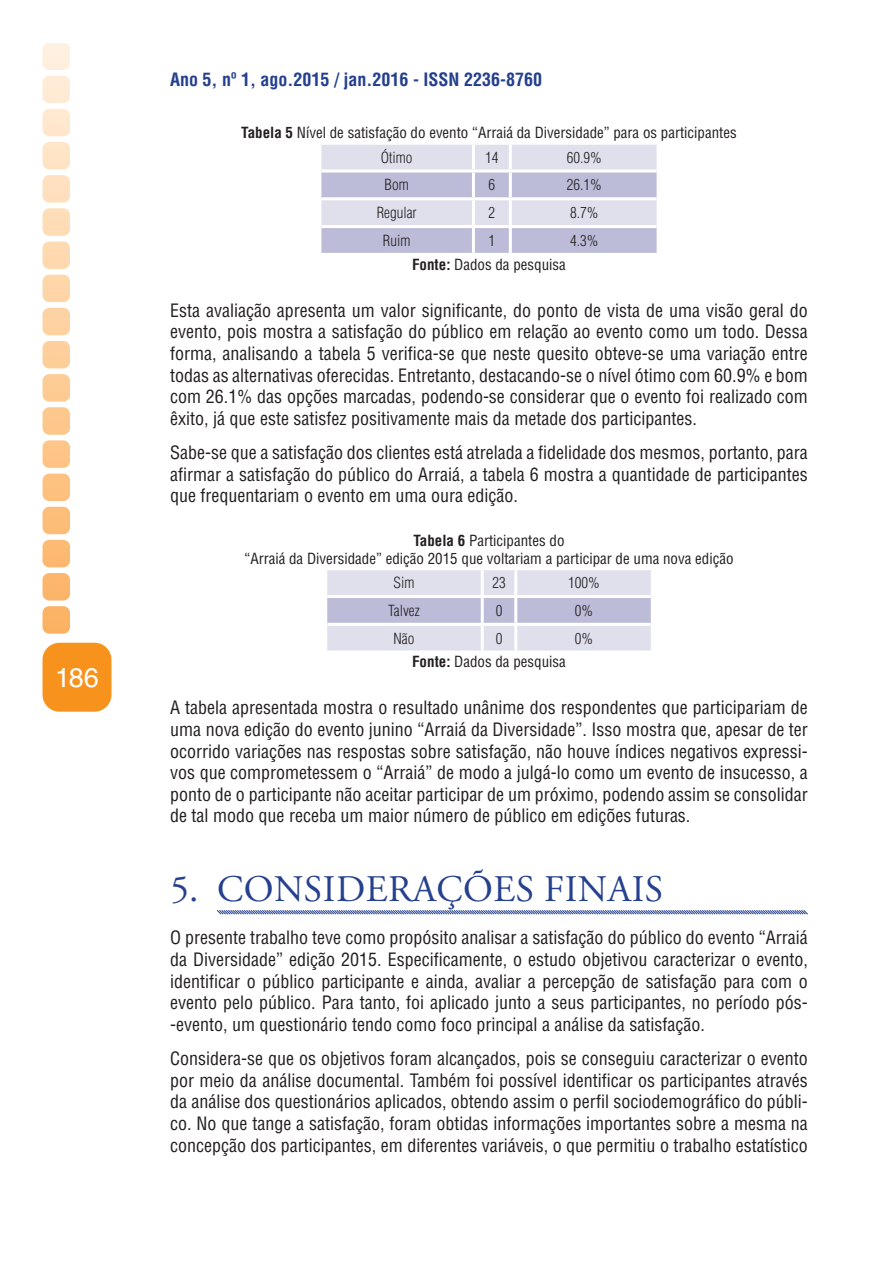
<style>
.page{position:relative;width:893px;height:1263px;background:#fff}
.page>*{position:absolute;margin:0;border:0;box-sizing:border-box;transform-origin:0 0}
.t1{font:37.5px "Adobe Garamond Pro";letter-spacing:.015em;color:#25408e}
.t2{font:27px "Helvetica LT Std";color:#fff}
.t3{font:condensed 18px/21.6px "Helvetica LT Std";color:#231f20;text-align:justify}
.t4{font:700 condensed 18px "Helvetica LT Std";color:#25408e}
.t5{font:condensed 15px/24.2px "Helvetica LT Std";color:#231f20}
.t6{font:300 condensed 15px "Helvetica LT Std";color:#231f20}
.s1{font-weight:700}
.s2{font-weight:300}
</style>
<div class="page">
<svg style="left:43px;top:44px;width:27px;height:590px"></svg>
<div style="left:43px;top:643px;width:68px;height:69px;background:#f7931d;border-radius:17px"></div>
<svg style="left:217px;top:910px;width:591px;height:5px;background:#95a2c7"></svg>
<svg style="left:321px;top:145px;width:336px;height:108px;background:#cecee3"></svg>
<hr style="left:472px;top:145px;width:3px;height:25px;background:#fff">
<hr style="left:509px;top:145px;width:3px;height:25px;background:#fff">
<hr style="left:472px;top:173px;width:3px;height:24px;background:#fff">
<hr style="left:509px;top:173px;width:3px;height:24px;background:#fff">
<hr style="left:472px;top:200px;width:3px;height:25px;background:#fff">
<hr style="left:509px;top:200px;width:3px;height:25px;background:#fff">
<hr style="left:472px;top:228px;width:3px;height:25px;background:#fff">
<hr style="left:509px;top:228px;width:3px;height:25px;background:#fff">
<hr style="left:321px;top:170px;width:336px;height:3px;background:#fff">
<hr style="left:321px;top:225px;width:336px;height:3px;background:#fff">
<hr style="left:321px;top:197px;width:336px;height:3px;background:#fff">
<svg style="left:327px;top:570px;width:324px;height:80px;background:#d4d4e6"></svg>
<hr style="left:481px;top:570px;width:3px;height:25px;background:#fff">
<hr style="left:514px;top:570px;width:3px;height:25px;background:#fff">
<hr style="left:481px;top:598px;width:3px;height:25px;background:#fff">
<hr style="left:514px;top:598px;width:3px;height:25px;background:#fff">
<hr style="left:481px;top:626px;width:3px;height:25px;background:#fff">
<hr style="left:514px;top:626px;width:3px;height:25px;background:#fff">
<hr style="left:327px;top:595px;width:324px;height:3px;background:#fff">
<hr style="left:327px;top:623px;width:324px;height:3px;background:#fff">
<h2 class="t2" style="left:55px;top:667px;width:45px">186</h2>
<p class="t4" style="left:170px;top:72px;width:373px">Ano 5, nº 1, ago.2015 / jan.2016 - ISSN 2236-8760</p>
<p class="t5" style="left:381px;top:122px;width:357px;text-indent:-140px"><span class="s1">Tabela 5</span> Nível de satisfação do evento “Arraiá da Diversidade” para os participantes<br><span class="s2">Ótimo</span></p>
<p class="t6" style="left:485px;top:151px;width:15px">14</p>
<p class="t6" style="left:567px;top:151px;width:36px">60.9%</p>
<p class="t6" style="left:385px;top:179px;width:26px">Bom</p>
<p class="t6" style="left:489px;top:179px;width:8px">6</p>
<p class="t6" style="left:567px;top:179px;width:36px">26.1%</p>
<p class="t6" style="left:377px;top:206px;width:41px">Regular</p>
<p class="t6" style="left:489px;top:206px;width:8px">2</p>
<p class="t6" style="left:570px;top:206px;width:30px">8.7%</p>
<p class="t6" style="left:383px;top:234px;width:29px">Ruim</p>
<p class="t6" style="left:489px;top:234px;width:8px">1</p>
<p class="t6" style="left:570px;top:234px;width:30px">4.3%</p>
<p class="t5" style="left:412px;top:253px;width:155px"><span class="s1">Fonte:</span> Dados da pesquisa</p>
<p class="t3" style="left:170px;top:300px;width:639px">Esta avaliação apresenta um valor significante, do ponto de vista de uma visão geral do evento, pois mostra a satisfação do público em relação ao evento como um todo. Dessa forma, analisando a tabela 5 verifica-se que neste quesito obteve-se uma variação entre todas as alternativas oferecidas. Entretanto, destacando-se o nível ótimo com 60.9% e bom com 26.1% das opções marcadas, podendo-se considerar que o evento foi realizado com êxito, já que este satisfez positivamente mais da metade dos participantes.</p>
<p class="t3" style="left:170px;top:443px;width:639px">Sabe-se que a satisfação dos clientes está atrelada a fidelidade dos mesmos, portanto, para afirmar a satisfação do público do Arraiá, a tabela 6 mostra a quantidade de participantes que frequentariam o evento em uma oura edição.</p>
<p class="t5" style="left:245px;top:532px;width:490px;line-height:18px;text-align:center"><span class="s1">Tabela 6</span> Participantes do<br>“Arraiá da Diversidade” edição 2015 que voltariam a participar de uma nova edição</p>
<p class="t6" style="left:394px;top:576px;width:22px">Sim</p>
<p class="t6" style="left:492px;top:576px;width:15px">23</p>
<p class="t6" style="left:568px;top:576px;width:33px">100%</p>
<p class="t6" style="left:388px;top:604px;width:33px">Talvez</p>
<p class="t6" style="left:496px;top:604px;width:8px">0</p>
<p class="t6" style="left:575px;top:604px;width:20px">0%</p>
<p class="t6" style="left:394px;top:632px;width:22px">Não</p>
<p class="t6" style="left:496px;top:632px;width:8px">0</p>
<p class="t6" style="left:575px;top:632px;width:20px">0%</p>
<p class="t5" style="left:412px;top:651px;width:155px"><span class="s1">Fonte:</span> Dados da pesquisa</p>
<p class="t3" style="left:170px;top:698px;width:639px">A tabela apresentada mostra o resultado unânime dos respondentes que participariam de uma nova edição do evento junino “Arraiá da Diversidade”. Isso mostra que, apesar de ter ocorrido variações nas respostas sobre satisfação, não houve índices negativos expressi&shy;vos que comprometessem o “Arraiá” de modo a julgá-lo como um evento de insucesso, a ponto de o participante não aceitar participar de um próximo, podendo assim se consolidar de tal modo que receba um maior número de público em edições futuras.</p>
<h1 class="t1" style="left:170px;top:874px;width:494px">5. CONSIDERAÇÕES FINAIS</h1>
<p class="t3" style="left:170px;top:928px;width:639px">O presente trabalho teve como propósito analisar a satisfação do público do evento “Arraiá da Diversidade” edição 2015. Especificamente, o estudo objetivou caracterizar o evento, identificar o público participante e ainda, avaliar a percepção de satisfação para com o evento pelo público. Para tanto, foi aplicado junto a seus participantes, no período pós--evento, um questionário tendo como foco principal a análise da satisfação.</p>
<p class="t3" style="left:170px;top:1049px;width:639px">Considera-se que os objetivos foram alcançados, pois se conseguiu caracterizar o evento por meio da análise documental. Também foi possível identificar os participantes através da análise dos questionários aplicados, obtendo assim o perfil sociodemográfico do públi&shy;co. No que tange a satisfação, foram obtidas informações importantes sobre a mesma na concepção dos participantes, em diferentes variáveis, o que permitiu o trabalho estatístico</p>
</div>
